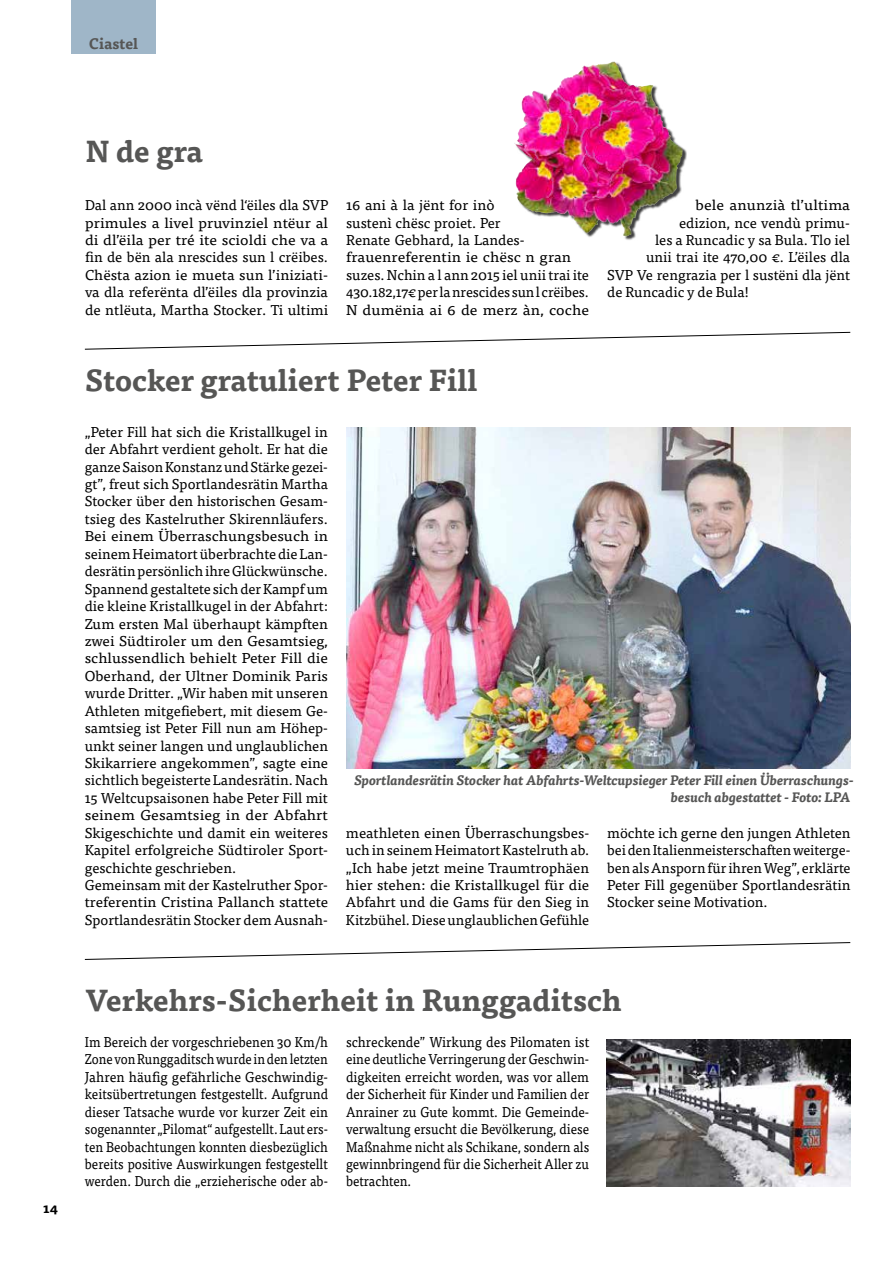
<style>
.page{position:relative;width:893px;height:1263px;background:#fff}
.page>*{position:absolute;margin:0;border:0;box-sizing:border-box;transform-origin:0 0}
.t1{font:700 30px "Tisa Pro";color:#565655}
.t2{font:700 15px "Tisa Pro";color:#565655}
.t3{font:14.25px/17.4px "Tisa Pro";color:#000;text-align:justify}
.t4{font:14.25px/17.4px "Tisa Pro";color:#000;text-align:justify;scale:.9 1}
.t5{font:14.25px/17.4px "Tisa Pro";color:#000;text-align:justify;scale:.93 1}
.t6{font:14.25px/17.4px "Tisa Pro";color:#000;scale:1.04 1}
.t7{font:14.25px "Tisa Pro";color:#000;scale:1.08 1}
.t8{font:italic 700 13.5px/16.2px "Tisa Pro";color:#565655;text-align:right}
.t9{font:700 13.5px "Tisa Pro";color:#000}
</style>
<div class="page">
<img style="left:607px;top:1039px;width:243px;height:147px">
<div style="left:515px;top:62px;width:172px;height:179px;background:#000;opacity:.75"></div>
<img style="left:514px;top:62px;width:98px;height:171px">
<svg style="left:84px;top:942px;width:767px;height:18px"></svg>
<svg style="left:84px;top:332px;width:767px;height:18px"></svg>
<img style="left:346px;top:427px;width:504px;height:341px">
<div style="left:71px;top:0;width:85px;height:54px;background:#9fb6c8"></div>
<p class="t2" style="left:89px;top:32px;width:51px">Ciastel</p>
<p class="t9" style="left:43px;top:1197px;width:17px">14</p>
<h1 class="t1" style="left:85px;top:127px;width:119px">N de gra</h1>
<p class="t3" style="left:85px;top:196px;width:245px">Dal ann 2000 incà vënd l‘ëiles dla SVP primules a livel pruvinziel ntëur al di dl’ëila per tré ite scioldi che va a fin de bën ala nrescides sun l crëibes.<br>Chësta azion ie mueta sun l’iniziati&shy;va dla referënta dl’ëiles dla provinzia de ntlëuta, Martha Stocker. Ti ultimi</p>
<p class="t6" style="left:346px;top:196px;width:235px">16 ani à la jënt for inò<br>sustenì chësc proiet. Per<br>Renate Gebhard, la Landes&shy;frauenreferentin ie chësc n gran suzes. Nchin a l ann 2015 iel unii trai ite<br>430.182,17€ per la nrescides sun l crëibes.<br>N dumënia ai 6 de merz àn, coche</p>
<p class="t7" style="left:696px;top:195px;width:145px">bele anunzià tl’ultima</p>
<p class="t3" style="left:679px;top:213px;width:172px">edizion, nce vendù primu-</p>
<p class="t3" style="left:655px;top:230px;width:196px">les a Runcadic y sa Bula. Tlo iel</p>
<p class="t3" style="left:646px;top:248px;width:206px">unii trai ite 470,00 €. L’ëiles dla</p>
<p class="t3" style="left:607px;top:265px;width:244px">SVP Ve rengrazia per l sustëni dla jënt</p>
<p class="t3" style="left:607px;top:283px;width:143px">de Runcadic y de Bula!</p>
<h1 class="t1" style="left:85px;top:355px;width:394px">Stocker gratuliert Peter Fill</h1>
<p class="t3" style="left:85px;top:422px;width:245px;text-align:left">„Peter Fill hat sich die Kristallkugel in der Abfahrt verdient geholt. Er hat die ganze Saison Konstanz und Stärke gezei&shy;gt”, freut sich Sportlandesrätin Martha Stocker über den historischen Gesam&shy;tsieg des Kastelruther Skirennläufers.<br>Bei einem Überraschungsbesuch in seinem Heimatort überbrachte die Lan&shy;desrätin persönlich ihre Glückwünsche.<br>Spannend gestaltete sich der Kampf um die kleine Kristallkugel in der Abfahrt:<br>Zum ersten Mal überhaupt kämpften zwei Südtiroler um den Gesamtsieg, schlussendlich behielt Peter Fill die Oberhand, der Ultner Dominik Paris wurde Dritter. „Wir haben mit unseren Athleten mitgefiebert, mit diesem Ge&shy;samtsieg ist Peter Fill nun am Höhep&shy;unkt seiner langen und unglaublichen Skikarriere angekommen”, sagte eine sichtlich begeisterte Landesrätin. Nach 15 Weltcupsaisonen habe Peter Fill mit seinem Gesamtsieg in der Abfahrt Skigeschichte und damit ein weiteres Kapitel erfolgreiche Südtiroler Sport&shy;geschichte geschrieben.<br>Gemeinsam mit der Kastelruther Spor&shy;treferentin Cristina Pallanch stattete Sportlandesrätin Stocker dem Ausnah-</p>
<p class="t8" style="left:354px;top:772px;width:501px">Sportlandesrätin Stocker hat Abfahrts-Weltcupsieger Peter Fill einen Überraschungs&shy;besuch abgestattet - Foto: LPA</p>
<p class="t3" style="left:346px;top:823px;width:245px">meathleten einen Überraschungsbes&shy;uch in seinem Heimatort Kastelruth ab. „Ich habe jetzt meine Traumtrophäen hier stehen: die Kristallkugel für die Abfahrt und die Gams für den Sieg in Kitzbühel. Diese unglaublichen Gefühle</p>
<p class="t3" style="left:607px;top:823px;width:245px">möchte ich gerne den jungen Athleten bei den Italienmeisterschaften weiterge&shy;ben als Ansporn für ihren Weg”, erklärte Peter Fill gegenüber Sportlandesrätin Stocker seine Motivation.</p>
<h1 class="t1" style="left:85px;top:976px;width:539px">Verkehrs-Sicherheit in Runggaditsch</h1>
<p class="t4" style="left:85px;top:1032px;width:272px">Im Bereich der vorgeschriebenen 30 Km/h Zone von Runggaditsch wurde in den letzten Jahren häufig gefährliche Geschwindig&shy;keitsübertretungen festgestellt. Aufgrund dieser Tatsache wurde vor kurzer Zeit ein sogenannter „Pilomat“ aufgestellt. Laut ers&shy;ten Beobachtungen konnten diesbezüglich bereits positive Auswirkungen festgestellt werden. Durch die „erzieherische oder ab-</p>
<p class="t5" style="left:346px;top:1032px;width:263px">schreckende” Wirkung des Pilomaten ist eine deutliche Verringerung der Geschwin&shy;digkeiten erreicht worden, was vor allem der Sicherheit für Kinder und Familien der Anrainer zu Gute kommt. Die Gemeinde&shy;verwaltung ersucht die Bevölkerung, diese Maßnahme nicht als Schikane, sondern als gewinnbringend für die Sicherheit Aller zu betrachten.</p>
</div>
